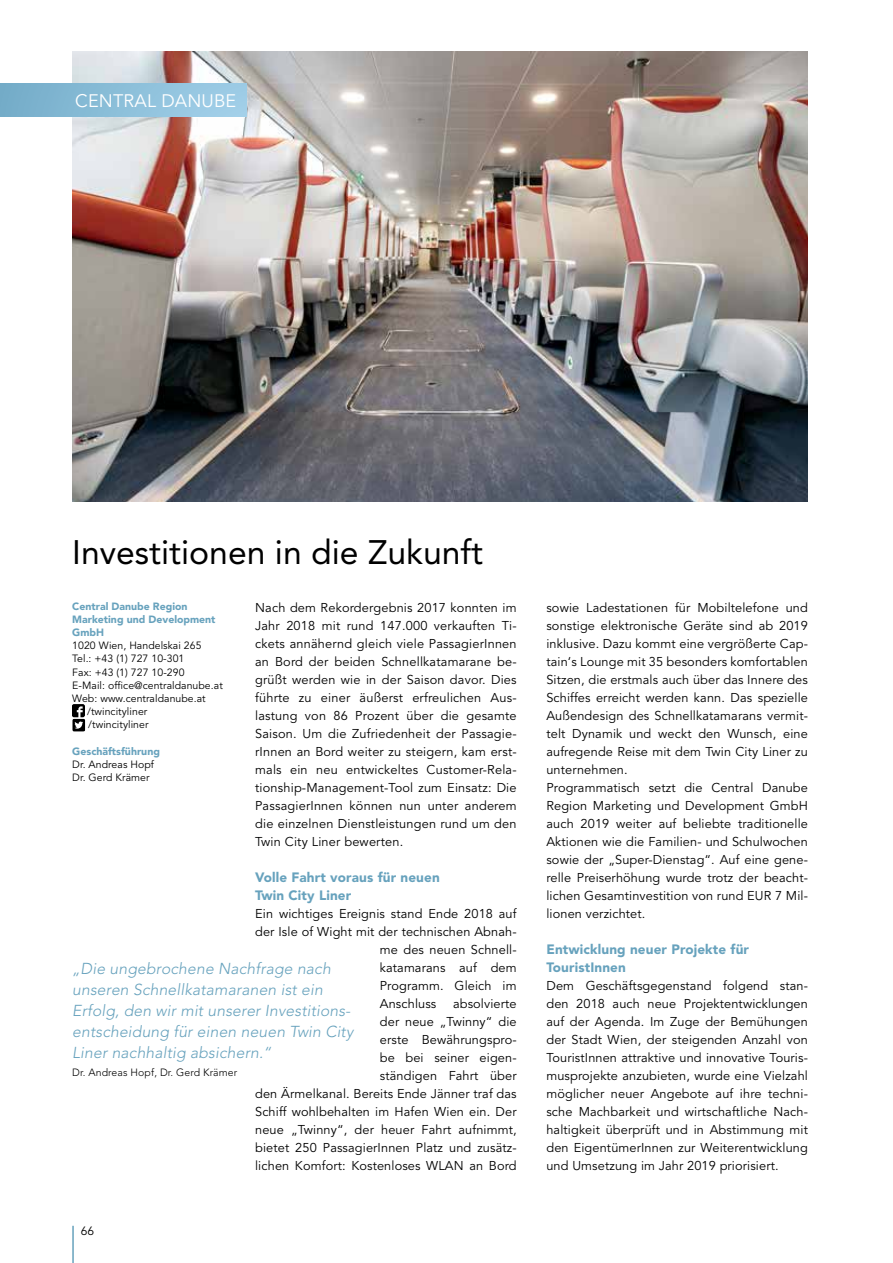
<style>
.page{position:relative;width:893px;height:1263px;background:#fff}
.page>*{position:absolute;margin:0;border:0;box-sizing:border-box;transform-origin:0 0}
.t1{font:33.75px "Avenir";color:#000}
.t2{font:18px "Avenir";letter-spacing:.01em;color:#fff}
.t3{font:italic 300 15.75px/21px "Avenir";letter-spacing:.01em;color:#67a2bd}
.t4{font:900 13.5px/18px "Avenir";letter-spacing:.01em;color:#67a2bd}
.t5{font:12.75px/18px "Avenir";letter-spacing:.01em;color:#000;text-align:justify}
.t6{font:12px "Avenir";color:#000}
.t7{font:10.5px/13px "Avenir";letter-spacing:.005em;color:#000}
.t8{font:900 10.5px/13px "Avenir";color:#67a2bd}
.t9{font:300 10.5px "Avenir";letter-spacing:.01em;color:#000}
</style>
<div class="page">
<img style="left:72px;top:51px;width:736px;height:451px">
<svg style="left:72px;top:704px;width:13px;height:28px"></svg>
<hr style="left:72px;top:1226px;width:2px;height:37px;background:#67a2bd">
<div style="left:0;top:84px;width:247px;height:33px;background:linear-gradient(to right,#75adc9,#a2d0e9)"></div>
<h2 class="t2" style="left:75px;top:90px;width:163px">CENTRAL DANUBE</h2>
<h1 class="t1" style="left:72px;top:533px;width:412px">Investitionen in die Zukunft</h1>
<p class="t8" style="left:72px;top:600px;width:145px">Central Danube Region<br>Marketing und Development<br>GmbH</p>
<p class="t7" style="left:72px;top:639px;width:131px">1020 Wien, Handelskai 265</p>
<p class="t7" style="left:72px;top:653px;width:114px">Tel.: +43 (1) 727 10-301</p>
<p class="t7" style="left:72px;top:666px;width:114px">Fax: +43 (1) 727 10-290</p>
<p class="t7" style="left:72px;top:679px;width:152px">E-Mail: office@centraldanube.at</p>
<p class="t7" style="left:72px;top:692px;width:135px">Web: www.centraldanube.at</p>
<p class="t7" style="left:87px;top:705px;width:62px">/twincityliner</p>
<p class="t7" style="left:88px;top:719px;width:62px">/twincityliner</p>
<p class="t8" style="left:72px;top:744px;width:89px">Geschäftsführung</p>
<p class="t7" style="left:72px;top:758px;width:83px">Dr. Andreas Hopf<br>Dr. Gerd Krämer</p>
<p class="t5" style="left:255px;top:599px;width:263px">Nach dem Rekordergebnis 2017 konnten im Jahr 2018 mit rund 147.000 verkauften Ti&shy;ckets annähernd gleich viele PassagierInnen an Bord der beiden Schnellkatamarane be&shy;grüßt werden wie in der Saison davor. Dies führte zu einer äußerst erfreulichen Aus&shy;lastung von 86 Prozent über die gesamte Saison. Um die Zufriedenheit der Passagie&shy;rInnen an Bord weiter zu steigern, kam erst&shy;mals ein neu entwickeltes Customer-Rela&shy;tionship-Management-Tool zum Einsatz: Die PassagierInnen können nun unter anderem die einzelnen Dienstleistungen rund um den Twin City Liner bewerten.</p>
<p class="t4" style="left:255px;top:868px;width:186px">Volle Fahrt voraus für neuen<br>Twin City Liner</p>
<p class="t5" style="left:255px;top:905px;width:263px">Ein wichtiges Ereignis stand Ende 2018 auf</p>
<p class="t5" style="left:255px;top:923px;width:263px">der Isle of Wight mit der technischen Abnah-</p>
<p class="t5" style="left:380px;top:941px;width:138px">me des neuen Schnell-</p>
<p class="t5" style="left:380px;top:959px;width:138px">katamarans auf dem</p>
<p class="t5" style="left:380px;top:977px;width:138px">Programm. Gleich im</p>
<p class="t5" style="left:380px;top:995px;width:58px">Anschluss</p>
<p class="t3" style="left:72px;top:957px;width:282px">„Die ungebrochene Nachfrage nach unseren Schnellkatamaranen ist ein Erfolg, den wir mit unserer Investitions&shy;entscheidung für einen neuen Twin City Liner nachhaltig absichern.“</p>
<p class="t9" style="left:72px;top:1066px;width:167px">Dr. Andreas Hopf, Dr. Gerd Krämer</p>
<p class="t5" style="left:255px;top:995px;width:263px;text-align:right">absolvierte<br>der neue „Twinny“ die<br>erste Bewährungspro-<br>be bei seiner eigen-<br>ständigen Fahrt über<br>den Ärmelkanal. Bereits Ende Jänner traf das<br>Schiff wohlbehalten im Hafen Wien ein. Der neue „Twinny“, der heuer Fahrt aufnimmt, bietet 250 PassagierInnen Platz und zusätz&shy;lichen Komfort: Kostenloses WLAN an Bord</p>
<p class="t6" style="left:81px;top:1224px;width:15px">66</p>
<p class="t5" style="left:546px;top:599px;width:263px;text-align:left">sowie Ladestationen für Mobiltelefone und sonstige elektronische Geräte sind ab 2019 inklusive. Dazu kommt eine vergrößerte Cap&shy;tain‘s Lounge mit 35 besonders komfortablen Sitzen, die erstmals auch über das Innere des Schiffes erreicht werden kann. Das spezielle Außendesign des Schnellkatamarans vermit&shy;telt Dynamik und weckt den Wunsch, eine aufregende Reise mit dem Twin City Liner zu unternehmen.<br>Programmatisch setzt die Central Danube Region Marketing und Development GmbH auch 2019 weiter auf beliebte traditionelle Aktionen wie die Familien- und Schulwochen sowie der „Super-Dienstag“. Auf eine gene&shy;relle Preiserhöhung wurde trotz der beacht&shy;lichen Gesamtinvestition von rund EUR 7 Mil&shy;lionen verzichtet.</p>
<p class="t4" style="left:546px;top:940px;width:204px">Entwicklung neuer Projekte für<br>TouristInnen</p>
<p class="t5" style="left:546px;top:977px;width:263px">Dem Geschäftsgegenstand folgend stan&shy;den 2018 auch neue Projektentwicklungen auf der Agenda. Im Zuge der Bemühungen der Stadt Wien, der steigenden Anzahl von TouristInnen attraktive und innovative Touris&shy;musprojekte anzubieten, wurde eine Vielzahl möglicher neuer Angebote auf ihre techni&shy;sche Machbarkeit und wirtschaftliche Nach&shy;haltigkeit überprüft und in Abstimmung mit den EigentümerInnen zur Weiterentwicklung und Umsetzung im Jahr 2019 priorisiert.</p>
</div>
